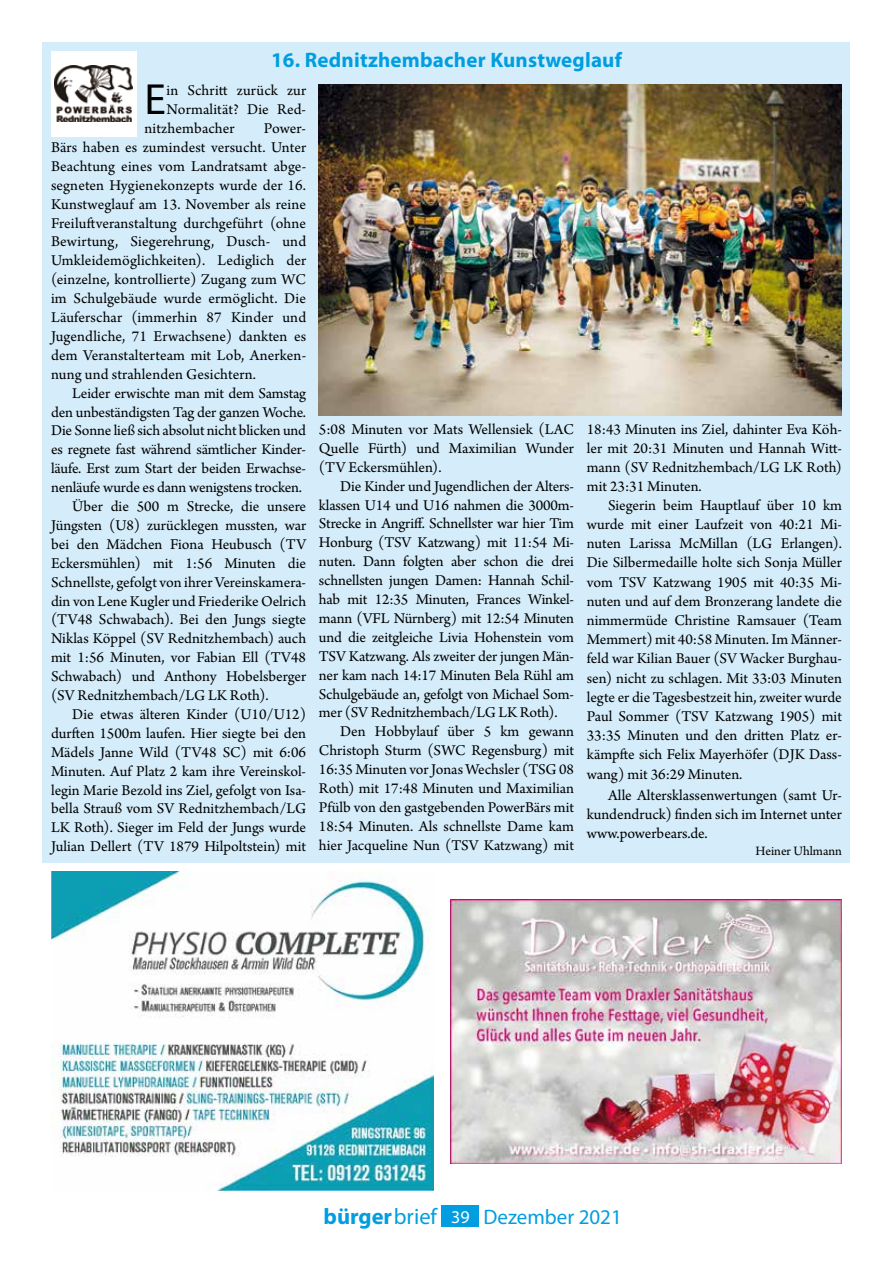
<style>
.page{position:relative;width:893px;height:1263px;background:#fff}
.page>*{position:absolute;margin:0;border:0;box-sizing:border-box;transform-origin:0 0}
.t1{font:43.8px "Myriad Pro";color:#000}
.t2{font:700 21px "Myriad Pro";letter-spacing:.01em;color:#009ee0}
.t3{font:21px "Myriad Pro";color:#009ee0}
.t4{font:15.75px/18.9px "Arno Pro";letter-spacing:-.005em;color:#000;text-align:justify}
.t5{font:13.5px "Arno Pro";color:#000}
.s1{font-weight:700;font-size:22.5px}
.s2{font-size:22.5px}
.s3{font-size:18px;color:#fff}
</style>
<div class="page">
<div style="left:442px;top:1205px;width:37px;height:22px;background:#009ee0"></div>
<div style="left:43px;top:43px;width:807px;height:820px;background:#d5edfa"></div>
<div style="left:51px;top:51px;width:85px;height:85px;background:#fff"></div>
<img style="left:55px;top:66px;width:77px;height:55px">
<img style="left:51px;top:872px;width:383px;height:319px">
<img style="left:319px;top:85px;width:523px;height:330px">
<img style="left:451px;top:899px;width:391px;height:264px">
<h2 class="t2" style="left:271px;top:46px;width:352px">16. Rednitzhembacher Kunstweglauf</h2>
<h1 class="t1" style="left:145px;top:72px;width:23px">E</h1>
<p class="t4" style="left:167px;top:82px;width:141px">in Schritt zurück zur</p>
<p class="t4" style="left:167px;top:101px;width:141px">Normalität? Die Red-</p>
<p class="t4" style="left:145px;top:120px;width:92px">nitzhembacher</p>
<p class="t4" style="left:51px;top:120px;width:257px;text-indent:213px">Power-Bärs haben es zumindest versucht. Unter Beachtung eines vom Landratsamt abge&shy;segneten Hygienekonzepts wurde der 16.<br>Kunstweglauf am 13. November als reine Freiluftveranstaltung durchgeführt (ohne Bewirtung, Siegerehrung, Dusch- und Umkleidemöglichkeiten). Lediglich der (einzelne, kontrollierte) Zugang zum WC im Schulgebäude wurde ermöglicht. Die Läuferschar (immerhin 87 Kinder und Jugendliche, 71 Erwachsene) dankten es dem Veranstalterteam mit Lob, Anerken&shy;nung und strahlenden Gesichtern.</p>
<p class="t4" style="left:72px;top:384px;width:235px">Leider erwischte man mit dem Samstag</p>
<p class="t4" style="left:51px;top:403px;width:257px">den unbeständigsten Tag der ganzen Woche.</p>
<p class="t4" style="left:51px;top:422px;width:257px">Die Sonne ließ sich absolut nicht blicken und</p>
<p class="t4" style="left:51px;top:441px;width:257px">es regnete fast während sämtlicher Kinder-</p>
<p class="t4" style="left:51px;top:460px;width:257px">läufe. Erst zum Start der beiden Erwachse-</p>
<p class="t4" style="left:51px;top:479px;width:253px">nenläufe wurde es dann wenigstens trocken.</p>
<p class="t4" style="left:72px;top:498px;width:235px">Über die 500 m Strecke, die unsere</p>
<p class="t4" style="left:51px;top:517px;width:257px">Jüngsten (U8) zurücklegen mussten, war</p>
<p class="t4" style="left:51px;top:535px;width:257px">bei den Mädchen Fiona Heubusch (TV</p>
<p class="t4" style="left:51px;top:554px;width:257px">Eckersmühlen) mit 1:56 Minuten die</p>
<p class="t4" style="left:51px;top:573px;width:257px">Schnellste, gefolgt von ihrer Vereinskamera-</p>
<p class="t4" style="left:51px;top:592px;width:257px">din von Lene Kugler und Friederike Oelrich</p>
<p class="t4" style="left:51px;top:611px;width:257px">(TV48 Schwabach). Bei den Jungs siegte</p>
<p class="t4" style="left:51px;top:630px;width:257px">Niklas Köppel (SV Rednitzhembach) auch</p>
<p class="t4" style="left:51px;top:649px;width:257px">mit 1:56 Minuten, vor Fabian Ell (TV48</p>
<p class="t4" style="left:51px;top:668px;width:257px">Schwabach) und Anthony Hobelsberger</p>
<p class="t4" style="left:51px;top:687px;width:219px">(SV Rednitzhembach/LG LK Roth).</p>
<p class="t4" style="left:72px;top:706px;width:235px">Die etwas älteren Kinder (U10/U12)</p>
<p class="t4" style="left:51px;top:724px;width:257px">durften 1500m laufen. Hier siegte bei den</p>
<p class="t4" style="left:51px;top:743px;width:257px">Mädels Janne Wild (TV48 SC) mit 6:06</p>
<p class="t4" style="left:51px;top:762px;width:257px">Minuten. Auf Platz 2 kam ihre Vereinskol-</p>
<p class="t4" style="left:51px;top:781px;width:257px">legin Marie Bezold ins Ziel, gefolgt von Isa-</p>
<p class="t4" style="left:51px;top:800px;width:257px">bella Strauß vom SV Rednitzhembach/LG</p>
<p class="t4" style="left:51px;top:819px;width:257px">LK Roth). Sieger im Feld der Jungs wurde</p>
<p class="t4" style="left:51px;top:838px;width:257px">Julian Dellert (TV 1879 Hilpoltstein) mit</p>
<p class="t4" style="left:319px;top:421px;width:257px">5:08 Minuten vor Mats Wellensiek (LAC Quelle Fürth) und Maximilian Wunder (TV Eckersmühlen).</p>
<p class="t4" style="left:319px;top:477px;width:257px;text-indent:21px">Die Kinder und Jugendlichen der Alters&shy;klassen U14 und U16 nahmen die 3000m-Strecke in Angriff. Schnellster war hier Tim Honburg (TSV Katzwang) mit 11:54 Mi&shy;nuten. Dann folgten aber schon die drei schnellsten jungen Damen: Hannah Schil&shy;hab mit 12:35 Minuten, Frances Winkel&shy;mann (VFL Nürnberg) mit 12:54 Minuten und die zeitgleiche Livia Hohenstein vom TSV Katzwang. Als zweiter der jungen Män&shy;ner kam nach 14:17 Minuten Bela Rühl am Schulgebäude an, gefolgt von Michael Som&shy;mer (SV Rednitzhembach/LG LK Roth).</p>
<p class="t4" style="left:319px;top:723px;width:257px;text-indent:21px">Den Hobbylauf über 5 km gewann Christoph Sturm (SWC Regensburg) mit 16:35 Minuten vor Jonas Wechsler (TSG 08<br>Roth) mit 17:48 Minuten und Maximilian Pfülb von den gastgebenden PowerBärs mit 18:54 Minuten. Als schnellste Dame kam hier Jacqueline Nun (TSV Katzwang) mit</p>
<p class="t4" style="left:587px;top:421px;width:257px">18:43 Minuten ins Ziel, dahinter Eva Köh&shy;ler mit 20:31 Minuten und Hannah Witt&shy;mann (SV Rednitzhembach/LG LK Roth) mit 23:31 Minuten.</p>
<p class="t4" style="left:587px;top:496px;width:257px;text-indent:21px">Siegerin beim Hauptlauf über 10 km wurde mit einer Laufzeit von 40:21 Mi&shy;nuten Larissa McMillan (LG Erlangen).<br>Die Silbermedaille holte sich Sonja Müller vom TSV Katzwang 1905 mit 40:35 Mi&shy;nuten und auf dem Bronzerang landete die nimmermüde Christine Ramsauer (Team Memmert) mit 40:58 Minuten. Im Männer&shy;feld war Kilian Bauer (SV Wacker Burghau&shy;sen) nicht zu schlagen. Mit 33:03 Minuten legte er die Tagesbestzeit hin, zweiter wurde Paul Sommer (TSV Katzwang 1905) mit 33:35 Minuten und den dritten Platz er&shy;kämpfte sich Felix Mayerhöfer (DJK Dass&shy;wang) mit 36:29 Minuten.</p>
<p class="t4" style="left:587px;top:786px;width:257px;text-indent:21px">Alle Altersklassenwertungen (samt Ur&shy;kundendruck) finden sich im Internet unter www.powerbears.de.</p>
<p class="t5" style="left:756px;top:843px;width:88px">Heiner Uhlmann</p>
<h2 class="t3" style="left:324px;top:1204px;width:300px"><span class="s1">bürger</span><span class="s2">brief</span> <span class="s3">39</span> Dezember 2021</h2>
</div>
